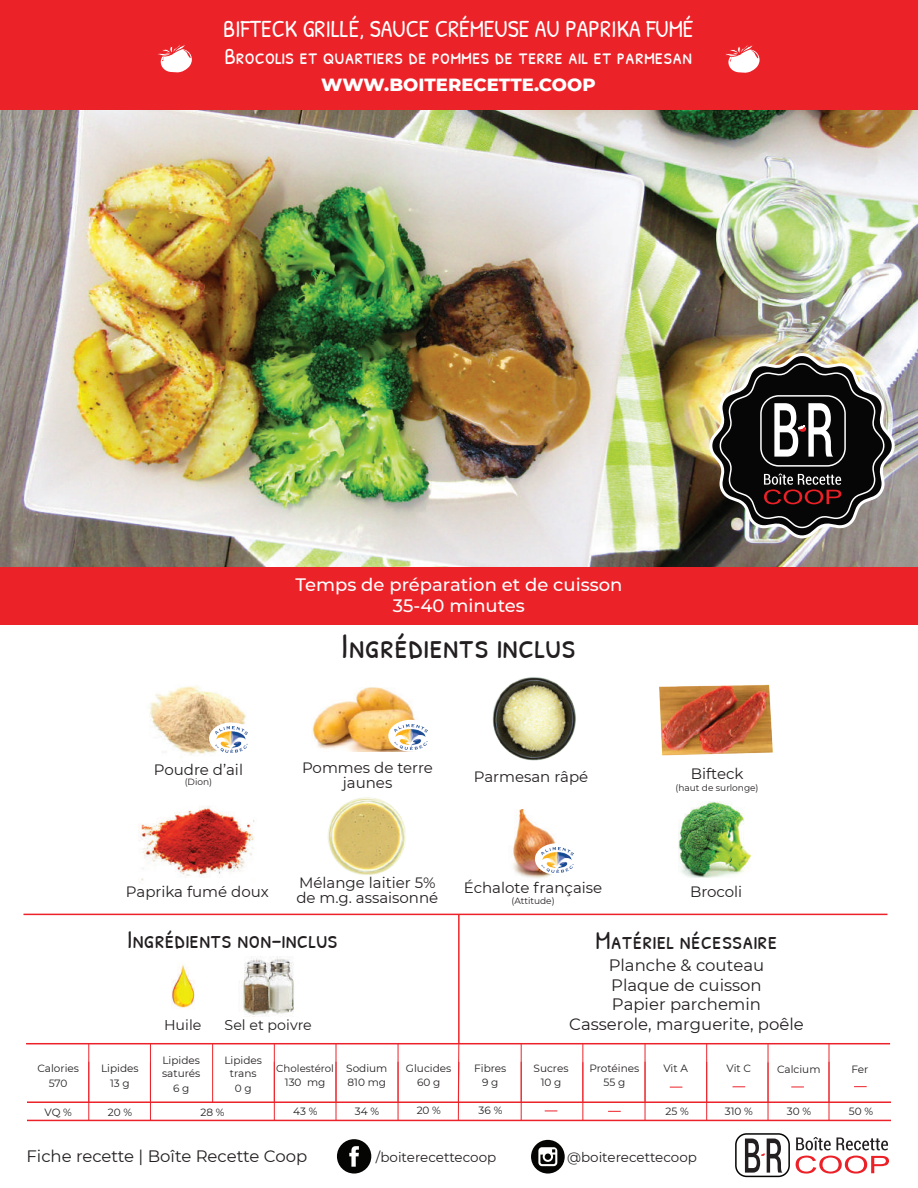
<style>
.page{position:relative;width:918px;height:1188px;background:#fff}
.page>*{position:absolute;margin:0;border:0;box-sizing:border-box;transform-origin:0 0}
.t1{font:36px "Patrick Hand SC";color:#231f20}
.t2{font:25.5px "Patrick Hand SC";color:#231f20}
.t3{font:24px "Patrick Hand SC";color:#fff}
.t4{font:22.5px "Patrick Hand SC";color:#fff}
.t5{font:500 18px/21.6px "Montserrat";color:#fff;text-align:center}
.t6{font:800 18px "Montserrat";color:#fff}
.t7{font:16.5px/19.8px "Montserrat";color:#231f20;text-align:center}
.t8{font:15px/15px "Montserrat";color:#231f20}
.t9{font:14.25px "Montserrat";color:#231f20}
.t10{font:13.5px "Montserrat";color:#231f20}
.t11{font:10.5px/14px "Montserrat";color:#231f20;text-align:center}
.t12{font:10.2px "Montserrat";color:#231f20}
.t13{font:9px "Montserrat";color:#231f20}
</style>
<div class="page">
<img style="left:0;top:109px;width:918px;height:458px">
<img style="left:659px;top:684px;width:114px;height:72px">
<img style="left:678px;top:802px;width:74px;height:76px">
<img style="left:513px;top:809px;width:42px;height:69px">
<img style="left:328px;top:797px;width:78px;height:78px">
<img style="left:138px;top:806px;width:117px;height:75px">
<img style="left:492px;top:677px;width:84px;height:84px">
<img style="left:312px;top:686px;width:104px;height:65px">
<img style="left:149px;top:686px;width:97px;height:69px">
<div style="left:0;top:0;width:918px;height:109px;background:#eb2329"></div>
<hr style="left:26px;top:1043px;width:864px;height:1px;background:#ec2129">
<div style="left:337px;top:1139px;width:34px;height:35px;background:#050504;border-radius:50%"></div>
<svg style="left:349px;top:1146px;width:10px;height:21px"></svg>
<div style="left:531px;top:1140px;width:34px;height:34px;background:#050504;border-radius:50%"></div>
<svg style="left:538px;top:1147px;width:19px;height:19px"></svg>
<svg style="left:796px;top:1137px;width:92px;height:13px"></svg>
<svg style="left:745px;top:1139px;width:37px;height:34px"></svg>
<div style="left:735px;top:1133px;width:55px;height:44px;border:2px solid #040503;border-radius:11px"></div>
<svg style="left:796px;top:1156px;width:93px;height:18px"></svg>
<img style="left:705px;top:349px;width:194px;height:193px">
<div style="left:760px;top:395px;width:86px;height:72px;border:2px solid #fff;border-radius:18px"></div>
<div style="left:0;top:567px;width:918px;height:58px;background:#eb2329"></div>
<hr style="left:23px;top:914px;width:864px;height:1px;background:#ec2129">
<hr style="left:458px;top:914px;width:2px;height:130px;background:#eb242a">
<hr style="left:88px;top:1044px;width:1px;height:58px;background:#eb242a">
<hr style="left:150px;top:1044px;width:1px;height:58px;background:#eb242a">
<hr style="left:336px;top:1044px;width:1px;height:58px;background:#eb242a">
<hr style="left:398px;top:1044px;width:1px;height:58px;background:#eb242a">
<hr style="left:645px;top:1044px;width:1px;height:58px;background:#eb242a">
<hr style="left:706px;top:1044px;width:1px;height:58px;background:#eb242a">
<hr style="left:768px;top:1044px;width:1px;height:58px;background:#eb242a">
<hr style="left:212px;top:1044px;width:1px;height:59px;background:#eb242a">
<hr style="left:274px;top:1044px;width:1px;height:58px;background:#eb242a">
<hr style="left:521px;top:1044px;width:1px;height:58px;background:#eb242a">
<hr style="left:582px;top:1044px;width:1px;height:58px;background:#eb242a">
<hr style="left:829px;top:1044px;width:1px;height:58px;background:#eb242a">
<hr style="left:27px;top:1101px;width:864px;height:2px;background:#ec2129">
<hr style="left:88px;top:1062px;width:1px;height:58px;background:#eb242a">
<hr style="left:150px;top:1062px;width:1px;height:58px;background:#eb242a">
<hr style="left:336px;top:1062px;width:1px;height:58px;background:#eb242a">
<hr style="left:398px;top:1062px;width:1px;height:58px;background:#eb242a">
<svg style="left:458px;top:1044px;width:2px;height:76px"></svg>
<hr style="left:645px;top:1062px;width:1px;height:58px;background:#eb242a">
<hr style="left:706px;top:1062px;width:1px;height:58px;background:#eb242a">
<hr style="left:768px;top:1062px;width:1px;height:58px;background:#eb242a">
<hr style="left:274px;top:1062px;width:1px;height:58px;background:#eb242a">
<hr style="left:521px;top:1062px;width:1px;height:58px;background:#eb242a">
<hr style="left:582px;top:1062px;width:1px;height:58px;background:#eb242a">
<hr style="left:829px;top:1062px;width:1px;height:58px;background:#eb242a">
<hr style="left:27px;top:1120px;width:864px;height:1px;background:#ec2129">
<svg style="left:545px;top:1111px;width:12px;height:1px"></svg>
<svg style="left:608px;top:1111px;width:13px;height:1px"></svg>
<svg style="left:670px;top:1087px;width:12px;height:1px"></svg>
<svg style="left:733px;top:1086px;width:12px;height:1px"></svg>
<svg style="left:791px;top:1087px;width:13px;height:1px"></svg>
<svg style="left:854px;top:1086px;width:13px;height:1px"></svg>
<svg style="left:158px;top:45px;width:34px;height:28px"></svg>
<svg style="left:726px;top:45px;width:34px;height:28px"></svg>
<img style="left:243px;top:957px;width:51px;height:59px">
<img style="left:171px;top:965px;width:24px;height:43px">
<div style="left:388px;top:720px;width:45px;height:32px;background:#fff;border-radius:50%"></div>
<img style="left:395px;top:724px;width:32px;height:26px">
<div style="left:535px;top:843px;width:45px;height:32px;background:#fff;border-radius:50%"></div>
<img style="left:541px;top:848px;width:33px;height:25px">
<div style="left:209px;top:722px;width:45px;height:32px;background:#fff;border-radius:50%"></div>
<img style="left:216px;top:727px;width:32px;height:25px">
<h3 class="t3" style="left:223px;top:12px;width:472px">BIFTECK GRILLÉ, SAUCE CRÉMEUSE AU PAPRIKA FUMÉ</h3>
<h3 class="t4" style="left:224px;top:40px;width:469px">Brocolis et quartiers de pommes de terre ail et parmesan</h3>
<h3 class="t6" style="left:321px;top:72px;width:276px">WWW.BOITERECETTE.COOP</h3>
<h3 class="t8" style="left:154px;top:761px;width:91px">Poudre d’ail</h3>
<p class="t13" style="left:185px;top:776px;width:29px">(Dion)</p>
<h3 class="t5" style="left:296px;top:573px;width:328px">Temps de préparation et de cuisson<br>35-40 minutes</h3>
<h1 class="t1" style="left:341px;top:621px;width:237px">Ingrédients inclus</h1>
<h3 class="t8" style="left:302px;top:760px;width:132px;text-align:center">Pommes de terre jaunes</h3>
<h3 class="t8" style="left:691px;top:766px;width:54px">Bifteck</h3>
<h3 class="t8" style="left:474px;top:768px;width:116px">Parmesan râpé</h3>
<p class="t13" style="left:676px;top:781px;width:85px">(haut de surlonge)</p>
<h3 class="t8" style="left:296px;top:875px;width:143px">Mélange laitier 5% de m.g. assaisonné</h3>
<h3 class="t8" style="left:690px;top:884px;width:54px">Brocoli</h3>
<h2 class="t2" style="left:127px;top:921px;width:213px">Ingrédients non-inclus</h2>
<h3 class="t7" style="left:569px;top:955px;width:236px">Planche &amp; couteau<br>Plaque de cuisson<br>Papier parchemin<br>Casserole, marguerite, poêle</h3>
<h3 class="t8" style="left:464px;top:879px;width:140px">Échalote française</h3>
<h3 class="t8" style="left:126px;top:884px;width:144px">Paprika fumé doux</h3>
<p class="t13" style="left:511px;top:895px;width:45px">(Attitude)</p>
<h2 class="t2" style="left:596px;top:923px;width:183px">Matériel nécessaire</h2>
<h3 class="t9" style="left:164px;top:1015px;width:39px">Huile</h3>
<h3 class="t9" style="left:225px;top:1015px;width:89px">Sel et poivre</h3>
<p class="t11" style="left:224px;top:1054px;width:39px;line-height:12.6px">Lipides trans</p>
<p class="t11" style="left:235px;top:1081px;width:18px">0 g</p>
<p class="t11" style="left:37px;top:1061px;width:43px">Calories</p>
<p class="t11" style="left:101px;top:1061px;width:39px">Lipides</p>
<p class="t11" style="left:162px;top:1054px;width:40px;line-height:12.6px;text-align:left">Lipides saturés</p>
<p class="t12" style="left:276px;top:1062px;width:59px">Cholestérol</p>
<p class="t11" style="left:49px;top:1076px;width:20px">570</p>
<p class="t11" style="left:110px;top:1076px;width:21px">13 g</p>
<p class="t11" style="left:173px;top:1081px;width:18px">6 g</p>
<p class="t11" style="left:346px;top:1061px;width:43px;text-align:left">Sodium<br>810 mg</p>
<p class="t11" style="left:406px;top:1061px;width:47px">Glucides<br>60 g</p>
<p class="t11" style="left:474px;top:1061px;width:34px">Fibres<br>9 g</p>
<p class="t11" style="left:534px;top:1061px;width:36px">Sucres<br>10 g</p>
<p class="t11" style="left:590px;top:1061px;width:51px">Protéines<br>55 g</p>
<p class="t11" style="left:663px;top:1061px;width:26px">Vit A</p>
<p class="t11" style="left:665px;top:1104px;width:25px">25 %</p>
<p class="t11" style="left:725px;top:1104px;width:30px">310 %</p>
<p class="t11" style="left:727px;top:1061px;width:26px">Vit C</p>
<p class="t11" style="left:777px;top:1062px;width:45px">Calcium</p>
<p class="t11" style="left:851px;top:1062px;width:19px">Fer</p>
<p class="t11" style="left:285px;top:1075px;width:42px">130 mg</p>
<p class="t11" style="left:45px;top:1105px;width:29px">VQ %</p>
<p class="t11" style="left:108px;top:1105px;width:26px">20 %</p>
<p class="t11" style="left:201px;top:1105px;width:26px">28 %</p>
<p class="t11" style="left:293px;top:1104px;width:26px">43 %</p>
<p class="t11" style="left:355px;top:1104px;width:26px">34 %</p>
<p class="t11" style="left:417px;top:1103px;width:26px">20 %</p>
<p class="t11" style="left:479px;top:1103px;width:25px">36 %</p>
<p class="t11" style="left:787px;top:1104px;width:26px">30 %</p>
<p class="t11" style="left:849px;top:1104px;width:26px">50 %</p>
<h3 class="t7" style="left:27px;top:1145px;width:282px">Fiche recette | Boîte Recette Coop</h3>
<p class="t10" style="left:376px;top:1147px;width:122px">/boiterecettecoop</p>
<p class="t10" style="left:567px;top:1148px;width:131px">@boiterecettecoop</p>
</div>
